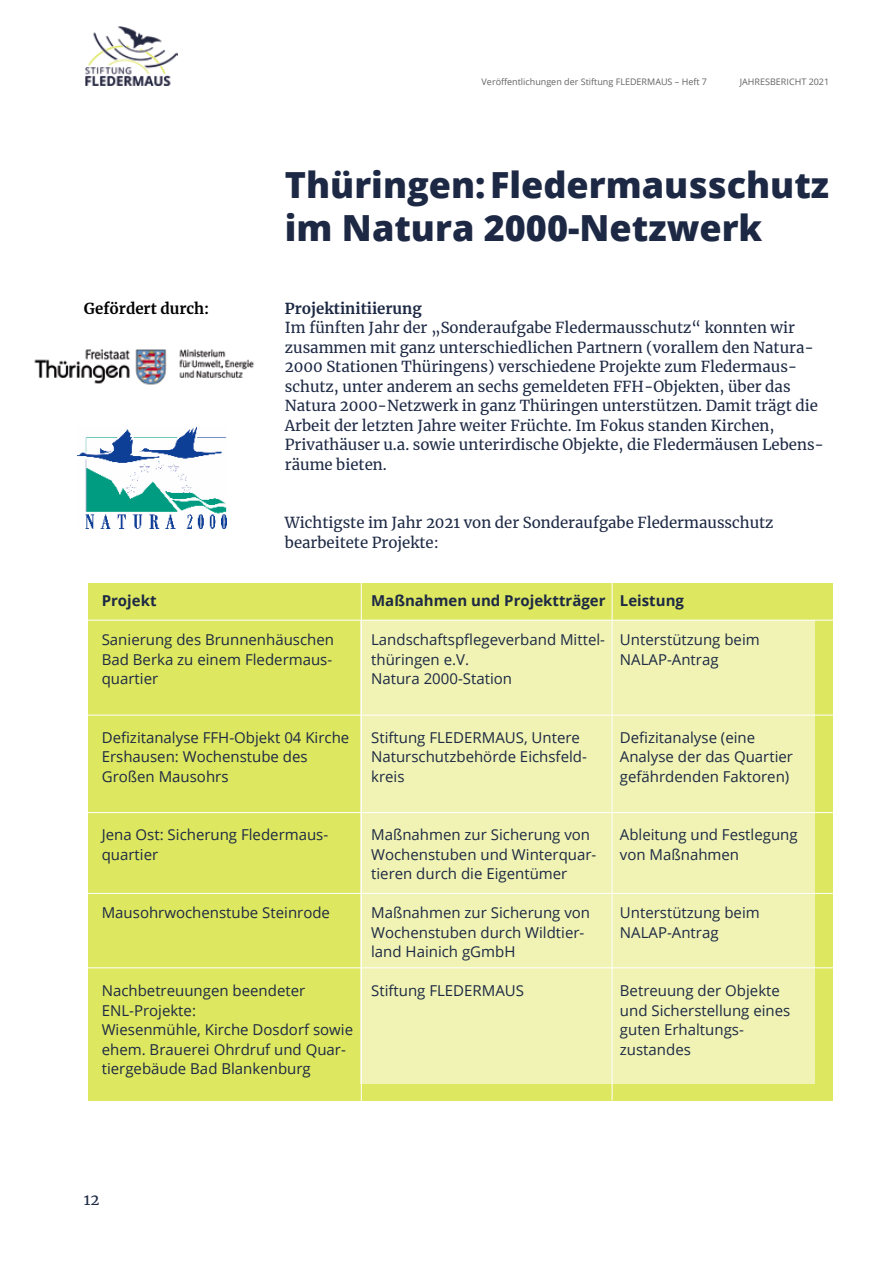
<style>
.page{position:relative;width:893px;height:1263px;background:#fff}
.page>*{position:absolute;margin:0;border:0;box-sizing:border-box;transform-origin:0 0}
.t1{font:800 36px/43.2px "Open Sans";color:#1d2944}
.t2{font:15px/19.5px "Open Sans";color:#1d2944}
.t3{font:15px/19.5px "Merriweather";color:#1d2944}
.t4{font:700 15px "Open Sans";color:#1d2944}
.t5{font:700 15px "Merriweather";color:#1d2944}
.t6{font:700 15px "Merriweather";color:#000}
.t7{font:9px "Open Sans";color:#636363}
</style>
<div class="page">
<img style="left:85px;top:27px;width:93px;height:58px">
<img style="left:34px;top:349px;width:220px;height:36px">
<div style="left:88px;top:583px;width:744px;height:517px;background:#dde760"></div>
<div style="left:361px;top:621px;width:454px;height:463px;background:#f0f3b4"></div>
<hr style="left:361px;top:580px;width:1px;height:529px;background:#fff">
<hr style="left:612px;top:578px;width:1px;height:522px;background:#fff">
<hr style="left:80px;top:715px;width:756px;height:1px;background:#fff">
<hr style="left:73px;top:812px;width:770px;height:1px;background:#fff">
<hr style="left:72px;top:893px;width:770px;height:1px;background:#fff">
<hr style="left:76px;top:967px;width:769px;height:1px;background:#fff">
<hr style="left:69px;top:620px;width:770px;height:1px;background:#fff">
<img style="left:78px;top:426px;width:148px;height:102px">
<p class="t7" style="left:482px;top:75px;width:227px">Veröffentlichungen der Stiftung FLEDERMAUS – Heft 7</p>
<p class="t7" style="left:740px;top:75px;width:91px">JAHRESBERICHT 2021</p>
<p class="t6" style="left:84px;top:298px;width:127px">Gefördert durch:</p>
<h1 class="t1" style="left:285px;top:161px;width:546px">Thüringen: Fledermausschutz im Natura 2000-Netzwerk</h1>
<p class="t5" style="left:285px;top:298px;width:138px">Projektinitiierung</p>
<p class="t3" style="left:285px;top:317px;width:541px">Im fünften Jahr der „Sonderaufgabe Fledermausschutz“ konnten wir zusammen mit ganz unterschiedlichen Partnern (vorallem den Natura-2000 Stationen Thüringens) verschiedene Projekte zum Fledermaus&shy;schutz, unter anderem an sechs gemeldeten FFH-Objekten, über das Natura 2000-Netzwerk in ganz Thüringen unterstützen. Damit trägt die Arbeit der letzten Jahre weiter Früchte. Im Fokus standen Kirchen, Privathäuser u.a. sowie unterirdische Objekte, die Fledermäusen Lebens&shy;räume bieten.</p>
<p class="t3" style="left:285px;top:512px;width:490px">Wichtigste im Jahr 2021 von der Sonderaufgabe Fledermausschutz bearbeitete Projekte:</p>
<p class="t4" style="left:102px;top:590px;width:56px">Projekt</p>
<p class="t2" style="left:102px;top:629px;width:234px">Sanierung des Brunnenhäuschen<br>Bad Berka zu einem Fledermaus&shy;quartier</p>
<p class="t2" style="left:102px;top:727px;width:249px">Defizitanalyse FFH-Objekt 04 Kirche<br>Ershausen: Wochenstube des<br>Großen Mausohrs</p>
<p class="t2" style="left:102px;top:824px;width:228px">Jena Ost: Sicherung Fledermaus&shy;quartier</p>
<p class="t2" style="left:102px;top:902px;width:230px">Mausohrwochenstube Steinrode</p>
<p class="t2" style="left:102px;top:980px;width:253px">Nachbetreuungen beendeter<br>ENL-Projekte:<br>Wiesenmühle, Kirche Dosdorf sowie ehem. Brauerei Ohrdruf und Quar&shy;tiergebäude Bad Blankenburg</p>
<p class="t4" style="left:371px;top:590px;width:236px">Maßnahmen und Projektträger</p>
<p class="t2" style="left:371px;top:629px;width:235px">Landschaftspflegeverband Mittel&shy;thüringen e.V.<br>Natura 2000-Station</p>
<p class="t4" style="left:620px;top:590px;width:66px">Leistung</p>
<p class="t2" style="left:620px;top:629px;width:141px">Unterstützung beim<br>NALAP-Antrag</p>
<p class="t2" style="left:371px;top:727px;width:217px">Stiftung FLEDERMAUS, Untere<br>Naturschutzbehörde Eichsfeld&shy;kreis</p>
<p class="t2" style="left:371px;top:824px;width:227px">Maßnahmen zur Sicherung von<br>Wochenstuben und Winterquar&shy;tieren durch die Eigentümer</p>
<p class="t2" style="left:371px;top:902px;width:220px">Maßnahmen zur Sicherung von<br>Wochenstuben durch Wildtier&shy;land Hainich gGmbH</p>
<p class="t2" style="left:371px;top:980px;width:154px">Stiftung FLEDERMAUS</p>
<p class="t2" style="left:620px;top:727px;width:175px">Defizitanalyse (eine<br>Analyse der das Quartier gefährdenden Faktoren)</p>
<p class="t2" style="left:620px;top:824px;width:179px">Ableitung und Festlegung von Maßnahmen</p>
<p class="t2" style="left:620px;top:902px;width:141px">Unterstützung beim<br>NALAP-Antrag</p>
<p class="t2" style="left:620px;top:980px;width:172px">Betreuung der Objekte und Sicherstellung eines guten Erhaltungs&shy;zustandes</p>
<p class="t3" style="left:84px;top:1190px;width:17px">12</p>
</div>
